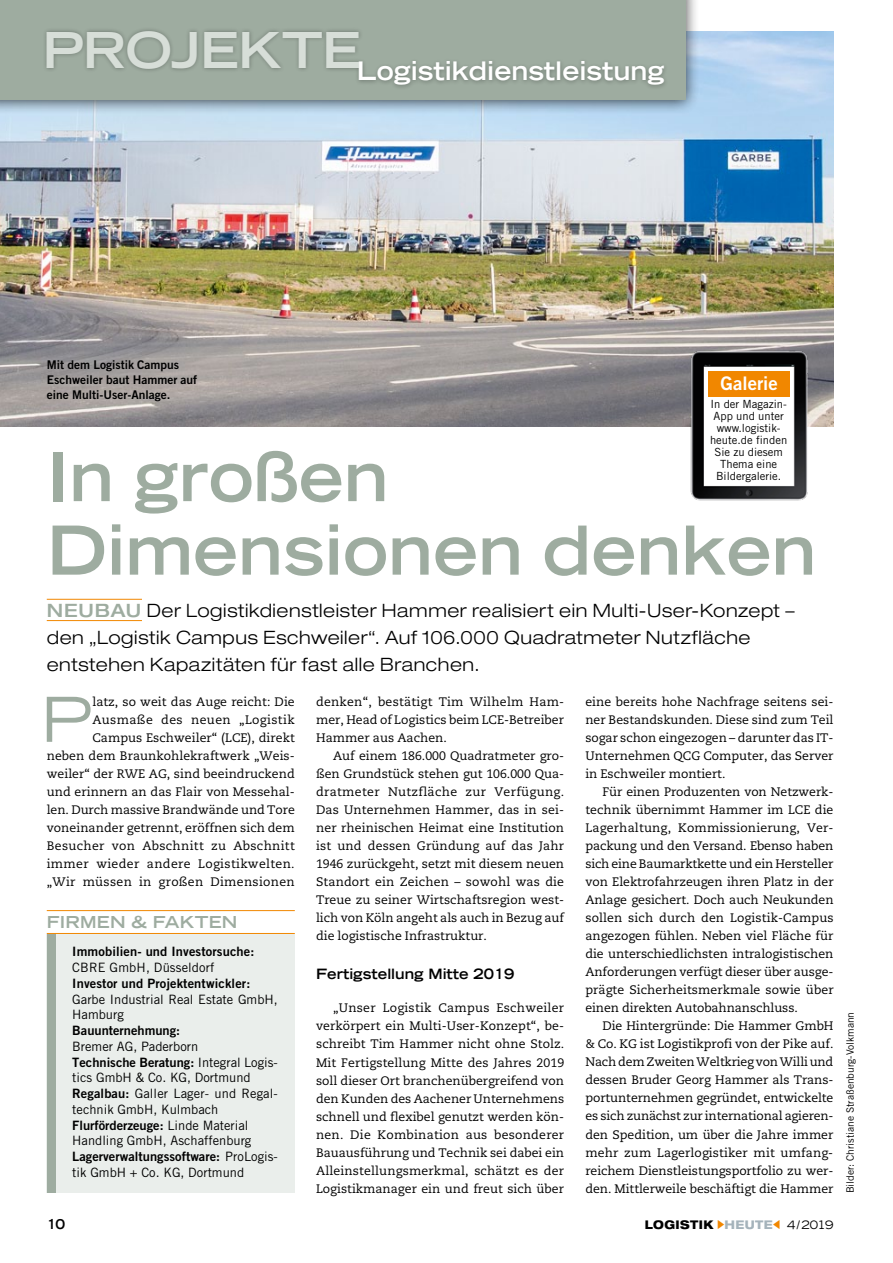
<style>
.page{position:relative;width:893px;height:1263px;background:#fff}
.page>*{position:absolute;margin:0;border:0;box-sizing:border-box;transform-origin:0 0}
.t1{font:700 expanded 67.5px/73.5px "Trade Gothic LT Std";color:#9eaca0}
.t2{font:expanded 61.95px "Trade Gothic LT Std";color:#9eaca0}
.t3{font:700 expanded 25.5px "Trade Gothic LT Std";color:#fff}
.t4{font:18.75px "Trade Gothic LT Std Bd 2";color:#fff}
.t5{font:300 expanded 18.45px/27px "Helvetica Neue LT Std";letter-spacing:.03em;color:#000}
.t6{font:700 expanded 16.5px "Trade Gothic LT Std";letter-spacing:.015em;color:#9eaca0}
.t7{font:700 expanded 14.25px "Trade Gothic LT Std";color:#000}
.t8{font:700 expanded 13.5px "Trade Gothic LT Std";color:#000}
.t9{font:12.9px/15.8px "Trade Gothic LT Std";color:#000}
.t10{font:12.9px "Trade Gothic LT Std Bd 2";color:#000}
.t11{font:12.3px/18px "Caecilia LT Std";letter-spacing:.005em;color:#000;text-align:justify}
.t12{font:12px/15px "Trade Gothic LT Std Bd 2";color:#000}
.t13{font:800 expanded 12px "Helvetica Neue LT Std";letter-spacing:.035em;color:#000;scale:.9 1}
.t14{font:11.25px/12px "Trade Gothic LT Std";color:#000;text-align:center}
.t15{font:10.2px "Trade Gothic LT Std";color:#000}
.s1{font-weight:500;color:#9eaca0}
.s2{font-family:"Trade Gothic LT Std"}
.s3{font-family:"Trade Gothic LT Std Bd 2"}
.s4{color:#f18700}
.s5{color:#a5b3bb}
.s6{font-family:"Trade Gothic LT Std";font-weight:400;font-size:11.55px}
</style>
<div class="page">
<hr style="left:47px;top:620px;width:95px;height:1px;background:#f18700">
<hr style="left:47px;top:599px;width:95px;height:1px;background:#f18700">
<div style="left:47px;top:910px;width:248px;height:283px;background:#eaeeeb"></div>
<div style="left:47px;top:933px;width:8px;height:260px;background:#9eaca0"></div>
<div style="left:47px;top:910px;width:248px;height:24px;background:#fff"></div>
<hr style="left:47px;top:910px;width:248px;height:1px;background:#f18700">
<hr style="left:47px;top:933px;width:248px;height:1px;background:#f18700">
<img style="left:0;top:32px;width:833px;height:395px">
<img style="left:686px;top:350px;width:125px;height:151px">
<div style="left:708px;top:371px;width:82px;height:25px;background:#f18700"></div>
<div style="left:0;top:0;width:700px;height:114px;background:#000;opacity:.75"></div>
<div style="left:0;top:0;width:686px;height:100px;background:#9eaca0"></div>
<div style="left:42px;top:26px;width:627px;height:64px;background:#000;opacity:.3"></div>
<h3 class="t3" style="left:43px;top:55px;width:623px"><sup>Projekte</sup> Logistikdienstleistung</h3>
<p class="t12" style="left:47px;top:357px;width:152px">Mit dem Logistik Campus<br>Eschweiler baut Hammer auf eine Multi-User-Anlage.</p>
<h3 class="t4" style="left:721px;top:372px;width:59px">Galerie</h3>
<p class="t14" style="left:710px;top:398px;width:79px">In der Magazin-<br>App und unter www.logistik&shy;heute.de finden<br>Sie zu diesem<br>Thema eine<br>Bildergalerie.</p>
<h1 class="t1" style="left:47px;top:439px;width:771px">In großen<br>Dimensionen denken</h1>
<h3 class="t5" style="left:47px;top:596px;width:749px"><span class="s1">NEUBAU</span> Der Logistikdienstleister Hammer realisiert ein Multi-User-Konzept – den „Logistik Campus Eschweiler“. Auf 106.000 Quadratmeter Nutzfläche entstehen Kapazitäten für fast alle Branchen.</h3>
<h2 class="t2" style="left:41px;top:679px;width:53px">P</h2>
<p class="t11" style="left:585px;top:693px;width:250px">eine bereits hohe Nachfrage seitens sei&shy;ner Bestandskunden. Diese sind zum Teil sogar schon eingezogen – darunter das IT-Unternehmen QCG Computer, das Server in Eschweiler montiert.</p>
<p class="t11" style="left:585px;top:783px;width:250px;text-indent:17px">Für einen Produzenten von Netzwerk&shy;technik übernimmt Hammer im LCE die Lagerhaltung, Kommissionierung, Ver&shy;packung und den Versand. Ebenso haben sich eine Baumarktkette und ein Hersteller von Elektrofahrzeugen ihren Platz in der Anlage gesichert. Doch auch Neukunden sollen sich durch den Logistik-Campus angezogen fühlen. Neben viel Fläche für die unterschiedlichsten intralogistischen Anforderungen verfügt dieser über ausge&shy;prägte Sicherheitsmerkmale sowie über einen direkten Autobahnanschluss.</p>
<p class="t11" style="left:585px;top:1017px;width:250px;text-indent:17px">Die Hintergründe: Die Hammer GmbH &amp; Co. KG ist Logistikprofi von der Pike auf.<br>Nach dem Zweiten Weltkrieg von Willi und dessen Bruder Georg Hammer als Trans&shy;portunternehmen gegründet, entwickelte es sich zunächst zur international agieren&shy;den Spedition, um über die Jahre immer mehr zum Lagerlogistiker mit umfang&shy;reichem Dienstleistungsportfolio zu wer&shy;den. Mittlerweile beschäftigt die Hammer</p>
<p class="t15" style="left:844px;top:1193px;width:183px;rotate:-90deg">Bilder: Christiane Straßenburg-Volkmann</p>
<p class="t11" style="left:47px;top:693px;width:250px;text-align:right">latz, so weit das Auge reicht: Die Ausmaße des neuen „Logistik Campus Eschweiler“ (LCE), direkt<br>neben dem Braunkohlekraftwerk „Weis&shy;weiler“ der RWE AG, sind beeindruckend und erinnern an das Flair von Messehal&shy;len. Durch massive Brandwände und Tore voneinander getrennt, eröffnen sich dem Besucher von Abschnitt zu Abschnitt immer wieder andere Logistikwelten. „Wir müssen in großen Dimensionen</p>
<p class="t11" style="left:316px;top:693px;width:250px">denken“, bestätigt Tim Wilhelm Ham&shy;mer, Head of Logistics beim LCE-Betreiber Hammer aus Aachen.</p>
<p class="t11" style="left:316px;top:747px;width:250px;text-indent:17px">Auf einem 186.000 Quadratmeter gro&shy;ßen Grundstück stehen gut 106.000 Qua&shy;dratmeter Nutzfläche zur Verfügung.<br>Das Unternehmen Hammer, das in sei&shy;ner rheinischen Heimat eine Institution ist und dessen Gründung auf das Jahr 1946 zurückgeht, setzt mit diesem neuen Standort ein Zeichen – sowohl was die Treue zu seiner Wirtschaftsregion west&shy;lich von Köln angeht als auch in Bezug auf die logistische Infrastruktur.</p>
<p class="t7" style="left:316px;top:964px;width:200px">Fertigstellung Mitte 2019</p>
<p class="t11" style="left:316px;top:999px;width:250px;text-indent:17px">„Unser Logistik Campus Eschweiler verkörpert ein Multi-User-Konzept“, be&shy;schreibt Tim Hammer nicht ohne Stolz.<br>Mit Fertigstellung Mitte des Jahres 2019 soll dieser Ort branchenübergreifend von den Kunden des Aachener Unternehmens schnell und flexibel genutzt werden kön&shy;nen. Die Kombination aus besonderer Bauausführung und Technik sei dabei ein Alleinstellungsmerkmal, schätzt es der Logistikmanager ein und freut sich über</p>
<h3 class="t6" style="left:47px;top:911px;width:192px">Fi rm en &amp; Fakten</h3>
<p class="t10" style="left:72px;top:944px;width:184px">Immobilien- und Investorsuche:</p>
<p class="t9" style="left:72px;top:959px;width:144px">CBRE GmbH, Düsseldorf</p>
<p class="t10" style="left:72px;top:975px;width:179px">Investor und Projektentwickler:</p>
<p class="t9" style="left:72px;top:991px;width:207px">Garbe Industrial Real Estate GmbH,<br>Hamburg</p>
<p class="t10" style="left:72px;top:1022px;width:109px">Bauunternehmung:</p>
<p class="t9" style="left:72px;top:1038px;width:128px">Bremer AG, Paderborn</p>
<p class="t10" style="left:72px;top:1054px;width:207px">Technische Beratung: <span class="s2">Integral Logis-</span></p>
<p class="t9" style="left:72px;top:1070px;width:207px">tics GmbH &amp; Co. KG, Dortmund<br><span class="s3">Regalbau:</span> Galler Lager- und Regal&shy;technik GmbH, Kulmbach</p>
<p class="t10" style="left:72px;top:1117px;width:178px">Flurförderzeuge: <span class="s2">Linde Material</span></p>
<p class="t9" style="left:72px;top:1133px;width:181px">Handling GmbH, Aschaffenburg</p>
<p class="t10" style="left:72px;top:1148px;width:207px">Lagerverwaltungssoftware: <span class="s2">ProLogis-</span></p>
<p class="t9" style="left:72px;top:1164px;width:173px">tik GmbH + Co. KG, Dortmund</p>
<p class="t8" style="left:47px;top:1215px;width:20px">10</p>
<p class="t13" style="left:645px;top:1217px;width:211px">LOGISTIK <span class="s4">▶</span><span class="s5">HEUTE</span><span class="s4">◀</span> <span class="s6">4/2019</span></p>
</div>
